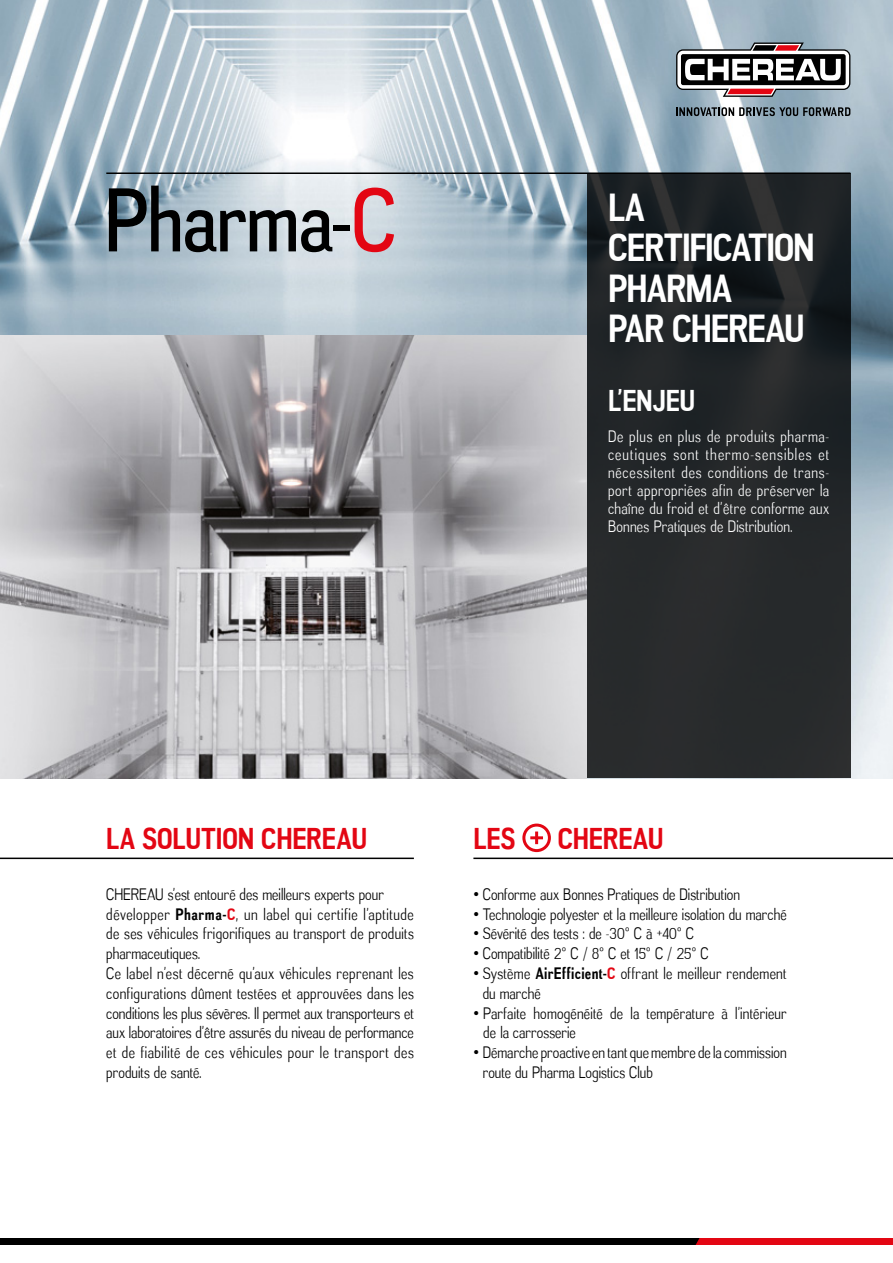
<style>
.page{position:relative;width:893px;height:1263px;background:#fff}
.page>*{position:absolute;margin:0;border:0;box-sizing:border-box;transform-origin:0 0}
.t1{font:90px "Akazan Rg";letter-spacing:-.015em;color:#000}
.t2{font:700 39px/40.5px "Akazan";letter-spacing:-.03em;color:#fff}
.t3{font:700 30px "Akazan";letter-spacing:-.005em;color:#e30613}
.t4{font:700 30px "Akazan";letter-spacing:-.01em;color:#fff}
.t5{font:16.5px/19.8px "Akazan Bk";letter-spacing:.005em;color:#000}
.t6{font:16.5px/18px "Akazan Bk";letter-spacing:.015em;color:#fff;text-align:justify}
.s1{color:#e30613}
.s2{font-family:"Akazan";font-weight:700}
.s3{font-family:"Akazan";font-weight:700;color:#e30613}
</style>
<div class="page">
<img style="left:0;top:0;width:893px;height:778px">
<img style="left:0;top:336px;width:587px;height:442px">
<svg style="left:587px;top:174px;width:263px;height:604px;background:#232628"></svg>
<hr style="left:106px;top:172px;width:744px;height:2px;background:#000">
<svg style="left:676px;top:107px;width:174px;height:9px;background:#5a656d"></svg>
<svg style="left:676px;top:43px;width:174px;height:54px"></svg>
<svg style="left:530px;top:831px;width:13px;height:13px"></svg>
<div style="left:522px;top:823px;width:29px;height:29px;border:3px solid #e30613;border-radius:50%"></div>
<hr style="left:0;top:857px;width:414px;height:2px;background:#000">
<hr style="left:473px;top:857px;width:420px;height:2px;background:#000">
<svg style="left:0;top:1238px;width:893px;height:6px;background:#310104"></svg>
<h1 class="t1" style="left:104px;top:170px;width:294px">Pharma-<span class="s1">C</span></h1>
<h2 class="t2" style="left:608px;top:188px;width:208px">LA<br>CERTIFICATION<br>PHARMA<br>PAR CHEREAU</h2>
<h3 class="t4" style="left:608px;top:384px;width:89px">L’ENJEU</h3>
<p class="t6" style="left:608px;top:427px;width:223px">De plus en plus de produits pharma&shy;ceutiques sont thermo-sensibles et nécessitent des conditions de trans&shy;port appropriées afin de préserver la chaîne du froid et d’être conforme aux Bonnes Pratiques de Distribution.</p>
<h3 class="t3" style="left:106px;top:822px;width:262px">LA SOLUTION CHEREAU</h3>
<p class="t5" style="left:106px;top:884px;width:309px">CHEREAU s’est entouré des meilleurs experts pour développer <span class="s2">Pharma-</span><span class="s3">C</span>, un label qui certifie l’aptitude de ses véhicules frigorifiques au transport de produits pharmaceutiques.<br>Ce label n’est décerné qu’aux véhicules reprenant les configurations dûment testées et approuvées dans les conditions les plus sévères. Il permet aux transporteurs et aux laboratoires d’être assurés du niveau de performance et de fiabilité de ces véhicules pour le transport des produits de santé.</p>
<h3 class="t3" style="left:473px;top:822px;width:44px">LES</h3>
<h3 class="t3" style="left:558px;top:822px;width:107px">CHEREAU</h3>
<p class="t5" style="left:473px;top:884px;width:268px">• Conforme aux Bonnes Pratiques de Distribution</p>
<p class="t5" style="left:473px;top:904px;width:315px">• Technologie polyester et la meilleure isolation du marché</p>
<p class="t5" style="left:473px;top:924px;width:222px">• Sévérité des tests : de -30° C à +40° C</p>
<p class="t5" style="left:473px;top:944px;width:237px">• Compatibilité 2° C / 8° C et 15° C / 25° C</p>
<p class="t5" style="left:483px;top:964px;width:305px;text-indent:-9px">• Système <span class="s2">AirEfficient-</span><span class="s3">C</span> offrant le meilleur rendement du marché</p>
<p class="t5" style="left:483px;top:1003px;width:305px;text-indent:-10px">• Parfaite homogénéité de la température à l’intérieur de la carrosserie</p>
<p class="t5" style="left:483px;top:1043px;width:305px;text-indent:-9px">• Démarche proactive en tant que membre de la commission route du Pharma Logistics Club</p>
</div>
